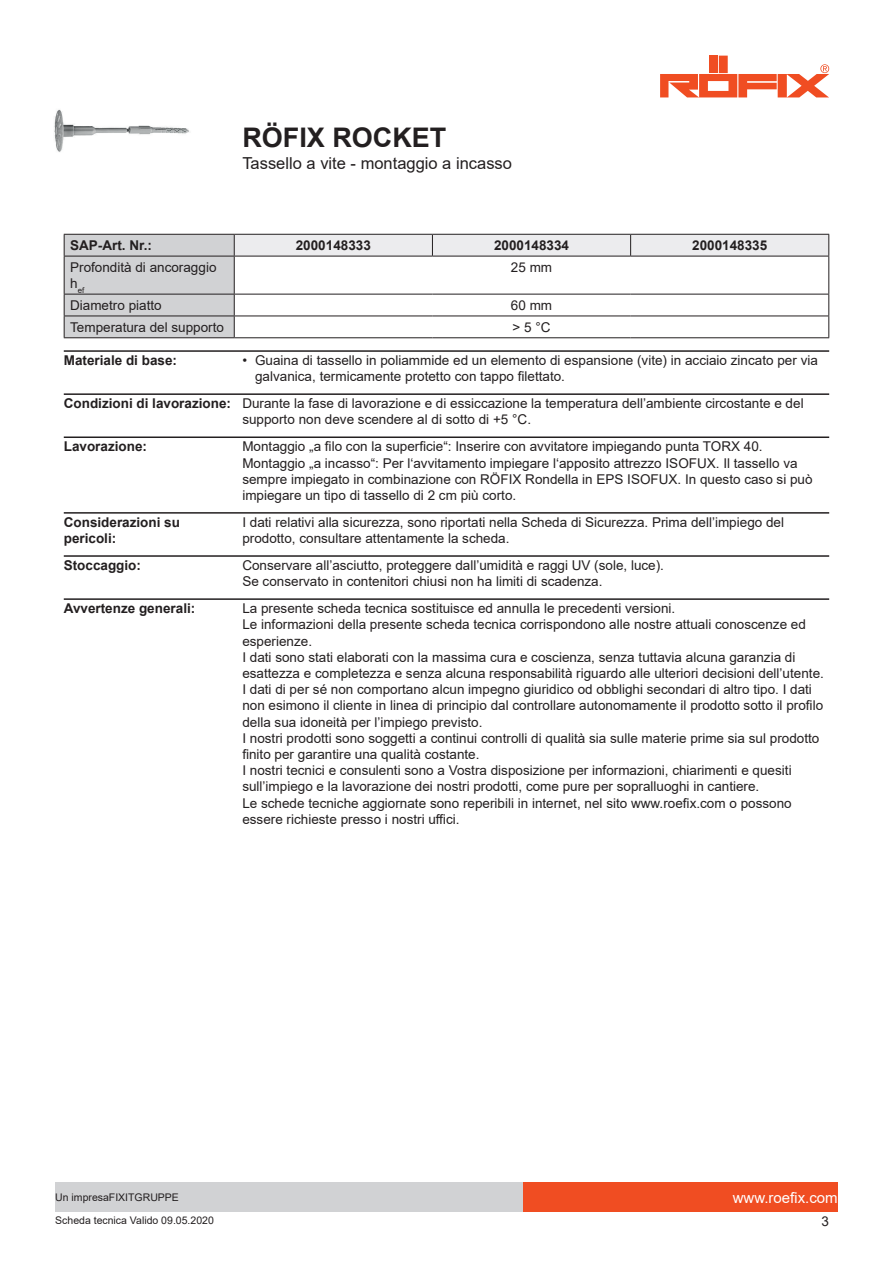
<style>
.page{position:relative;width:893px;height:1263px;background:#fff}
.page>*{position:absolute;margin:0;border:0;box-sizing:border-box;transform-origin:0 0}
.t1{font:700 27px "Arial";color:#231f20}
.t2{font:16.5px "Arial";color:#231f20}
.t3{font:15px "Arial";color:#fff}
.t4{font:13.5px/16.2px "Arial";color:#231f20}
.t5{font:700 13.5px/16.2px "Arial";color:#231f20}
.t6{font:10.5px "Arial";color:#231f20}
.t7{font:7.8px "Arial";color:#231f20}
.s1{font-weight:700}
</style>
<div class="page">
<img style="left:54px;top:109px;width:136px;height:43px">
<div style="left:719px;top:56px;width:9px;height:17px;background:#f04d22"></div>
<div style="left:709px;top:56px;width:9px;height:17px;background:#f04d22"></div>
<svg style="left:660px;top:64px;width:169px;height:33px"></svg>
<div style="left:523px;top:1182px;width:315px;height:30px;background:#f04d22"></div>
<div style="left:55px;top:1182px;width:468px;height:30px;background:#d1d2d4"></div>
<svg style="left:64px;top:234px;width:765px;height:103px"></svg>
<hr style="left:64px;top:337px;width:170px;height:1px;background:#231f20">
<hr style="left:234px;top:337px;width:198px;height:1px;background:#231f20">
<hr style="left:432px;top:337px;width:199px;height:1px;background:#231f20">
<hr style="left:631px;top:337px;width:198px;height:1px;background:#231f20">
<hr style="left:64px;top:350px;width:765px;height:2px;background:#231f20">
<hr style="left:64px;top:393px;width:765px;height:2px;background:#231f20">
<hr style="left:64px;top:436px;width:765px;height:2px;background:#231f20">
<hr style="left:64px;top:512px;width:765px;height:2px;background:#231f20">
<hr style="left:64px;top:555px;width:765px;height:2px;background:#231f20">
<hr style="left:64px;top:598px;width:765px;height:2px;background:#231f20">
<h1 class="t1" style="left:242px;top:119px;width:206px">RÖFIX ROCKET</h1>
<p class="t2" style="left:242px;top:152px;width:271px">Tassello a vite - montaggio a incasso</p>
<p class="t5" style="left:70px;top:237px;width:83px">SAP-Art. Nr.:</p>
<p class="t5" style="left:296px;top:237px;width:77px">2000148333</p>
<p class="t5" style="left:494px;top:237px;width:77px">2000148334</p>
<p class="t5" style="left:692px;top:237px;width:77px">2000148335</p>
<p class="t4" style="left:70px;top:259px;width:148px">Profondità di ancoraggio</p>
<p class="t7" style="left:70px;top:284px;width:16px"><sup>h</sup>ef</p>
<p class="t4" style="left:511px;top:259px;width:43px">25 mm</p>
<p class="t4" style="left:70px;top:297px;width:93px">Diametro piatto</p>
<p class="t4" style="left:511px;top:297px;width:43px">60 mm</p>
<p class="t4" style="left:70px;top:319px;width:155px">Temperatura del supporto</p>
<p class="t4" style="left:512px;top:319px;width:40px">&gt; 5 °C</p>
<p class="t5" style="left:64px;top:352px;width:115px">Materiale di base:</p>
<p class="t4" style="left:255px;top:352px;width:564px;text-indent:-13px">• Guaina di tassello in poliammide ed un elemento di espansione (vite) in acciaio zincato per via galvanica, termicamente protetto con tappo filettato.</p>
<p class="t4" style="left:242px;top:395px;width:563px;text-indent:-179px"><span class="s1">Condizioni di lavorazione:</span> Durante la fase di lavorazione e di essiccazione la temperatura dell’ambiente circostante e del supporto non deve scendere al di sotto di +5 °C.</p>
<p class="t5" style="left:64px;top:439px;width:85px">Lavorazione:</p>
<p class="t4" style="left:242px;top:438px;width:572px">Montaggio „a filo con la superficie“: Inserire con avvitatore impiegando punta TORX 40.<br>Montaggio „a incasso“: Per l‘avvitamento impiegare l‘apposito attrezzo ISOFUX. Il tassello va sempre impiegato in combinazione con RÖFIX Rondella in EPS ISOFUX. In questo caso si può impiegare un tipo di tassello di 2 cm più corto.</p>
<p class="t5" style="left:64px;top:514px;width:118px">Considerazioni su pericoli:</p>
<p class="t4" style="left:242px;top:514px;width:543px">I dati relativi alla sicurezza, sono riportati nella Scheda di Sicurezza. Prima dell’impiego del prodotto, consultare attentamente la scheda.</p>
<p class="t5" style="left:64px;top:557px;width:79px">Stoccaggio:</p>
<p class="t4" style="left:242px;top:557px;width:423px">Conservare all’asciutto, proteggere dall’umidità e raggi UV (sole, luce).<br>Se conservato in contenitori chiusi non ha limiti di scadenza.</p>
<p class="t5" style="left:64px;top:600px;width:133px">Avvertenze generali:</p>
<p class="t4" style="left:242px;top:600px;width:583px">La presente scheda tecnica sostituisce ed annulla le precedenti versioni.<br>Le informazioni della presente scheda tecnica corrispondono alle nostre attuali conoscenze ed esperienze.<br>I dati sono stati elaborati con la massima cura e coscienza, senza tuttavia alcuna garanzia di esattezza e completezza e senza alcuna responsabilità riguardo alle ulteriori decisioni dell’utente.<br>I dati di per sé non comportano alcun impegno giuridico od obblighi secondari di altro tipo. I dati non esimono il cliente in linea di principio dal controllare autonomamente il prodotto sotto il profilo della sua idoneità per l’impiego previsto.<br>I nostri prodotti sono soggetti a continui controlli di qualità sia sulle materie prime sia sul prodotto finito per garantire una qualità costante.<br>I nostri tecnici e consulenti sono a Vostra disposizione per informazioni, chiarimenti e quesiti sull’impiego e la lavorazione dei nostri prodotti, come pure per sopralluoghi in cantiere.<br>Le schede tecniche aggiornate sono reperibili in internet, nel sito www.roefix.com o possono essere richieste presso i nostri uffici.</p>
<p class="t6" style="left:55px;top:1190px;width:125px">Un impresaFIXITGRUPPE</p>
<p class="t3" style="left:733px;top:1187px;width:107px">www.roefix.com</p>
<p class="t6" style="left:55px;top:1213px;width:160px">Scheda tecnica Valido 09.05.2020</p>
<p class="t4" style="left:821px;top:1213px;width:9px">3</p>
</div>
